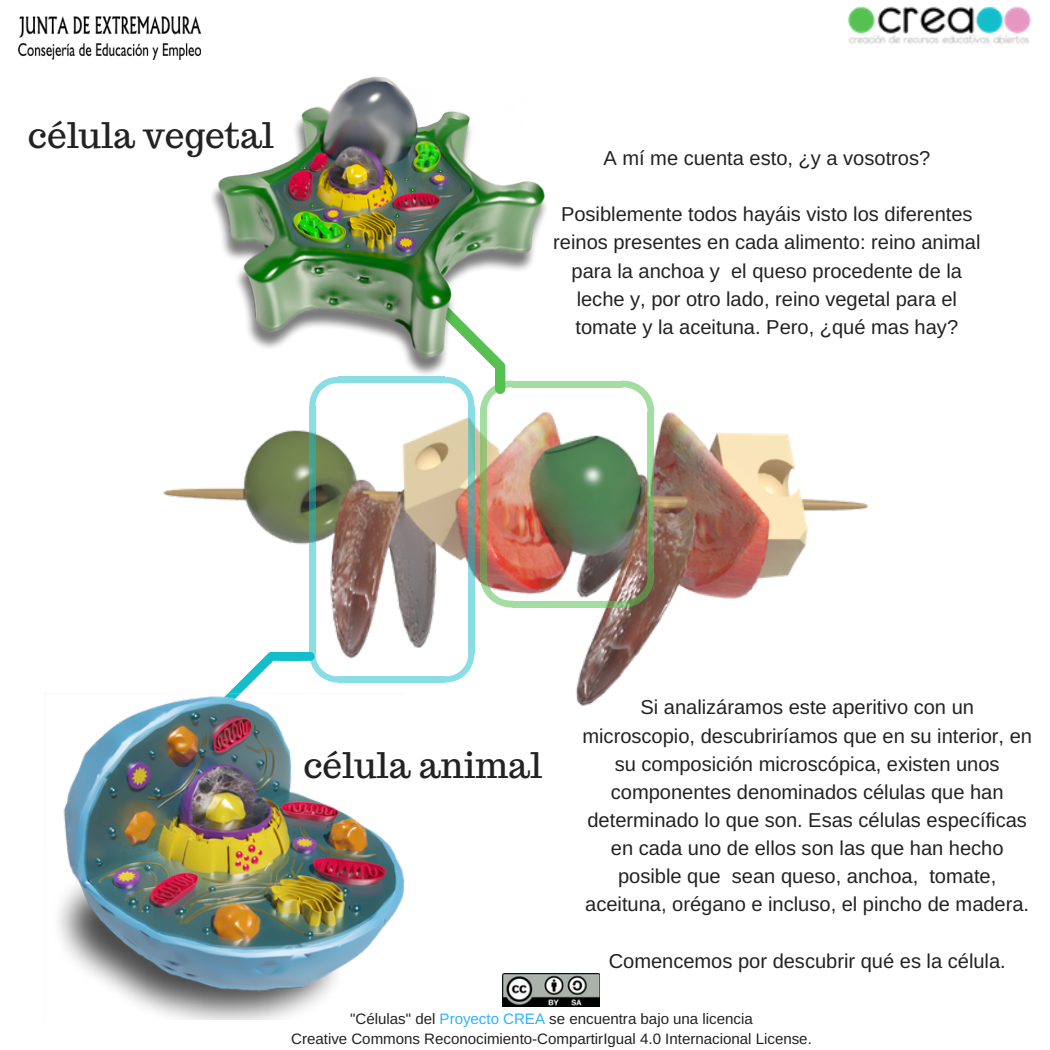
<style>
.page{position:relative;width:1050px;height:1050px;background:#fff}
.page>*{position:absolute;margin:0;border:0;box-sizing:border-box;transform-origin:0 0}
.t1{font:35.25px "Trocchi";color:#222}
.t2{font:20px/28px "Arimo";color:#222;text-align:center}
.t3{font:15px/20.5px "Arimo";color:#222;text-align:center}
.s1{color:#2eb2ff}
</style>
<div class="page">
<img style="left:163px;top:408px;width:706px;height:298px">
<svg style="left:176px;top:652px;width:105px;height:42px"></svg>
<div style="left:281px;top:652px;width:19px;height:9px;background:#12bec9"></div>
<svg style="left:621px;top:381px;width:33px;height:33px"></svg>
<div style="left:512px;top:381px;width:110px;height:6px;background:#a4dda2"></div>
<svg style="left:480px;top:414px;width:7px;height:160px"></svg>
<svg style="left:513px;top:601px;width:108px;height:6px"></svg>
<svg style="left:480px;top:574px;width:33px;height:34px"></svg>
<svg style="left:648px;top:412px;width:6px;height:162px"></svg>
<svg style="left:621px;top:574px;width:33px;height:34px"></svg>
<svg style="left:309px;top:379px;width:30px;height:27px"></svg>
<div style="left:338px;top:377px;width:107px;height:6px;background:#88dee4"></div>
<svg style="left:309px;top:406px;width:7px;height:246px;background:#66bfbc"></svg>
<div style="left:338px;top:676px;width:107px;height:6px;background:#88dee4"></div>
<svg style="left:300px;top:652px;width:40px;height:30px"></svg>
<svg style="left:468px;top:414px;width:6px;height:238px"></svg>
<svg style="left:444px;top:652px;width:30px;height:30px"></svg>
<svg style="left:389px;top:379px;width:124px;height:35px"></svg>
<img style="left:847px;top:6px;width:184px;height:38px">
<img style="left:19px;top:17px;width:182px;height:43px">
<img style="left:502px;top:973px;width:98px;height:34px">
<img style="left:58px;top:694px;width:347px;height:326px">
<img style="left:211px;top:76px;width:335px;height:303px">
<h1 class="t1" style="left:28px;top:112px;width:248px">célula vegetal</h1>
<p class="t2" style="left:603px;top:144px;width:328px">A mí me cuenta esto, ¿y a vosotros?</p>
<p class="t2" style="left:553px;top:200px;width:429px">Posiblemente todos hayáis visto los diferentes reinos presentes en cada alimento: reino animal para la anchoa y el queso procedente de la leche y, por otro lado, reino vegetal para el tomate y la aceituna. Pero, ¿qué mas hay?</p>
<h1 class="t1" style="left:303px;top:742px;width:240px">célula animal</h1>
<p class="t2" style="left:582px;top:693px;width:451px">Si analizáramos este aperitivo con un microscopio, descubriríamos que en su interior, en su composición microscópica, existen unos componentes denominados células que han determinado lo que son. Esas células específicas en cada uno de ellos son las que han hecho posible que sean queso, anchoa, tomate, aceituna, orégano e incluso, el pincho de madera.</p>
<p class="t2" style="left:609px;top:947px;width:399px">Comencemos por descubrir qué es la célula.</p>
<p class="t3" style="left:291px;top:1008px;width:522px">"Células" del <span class="s1">Proyecto CREA</span> se encuentra bajo una licencia<br>Creative Commons Reconocimiento-CompartirIgual 4.0 Internacional License.</p>
</div>
